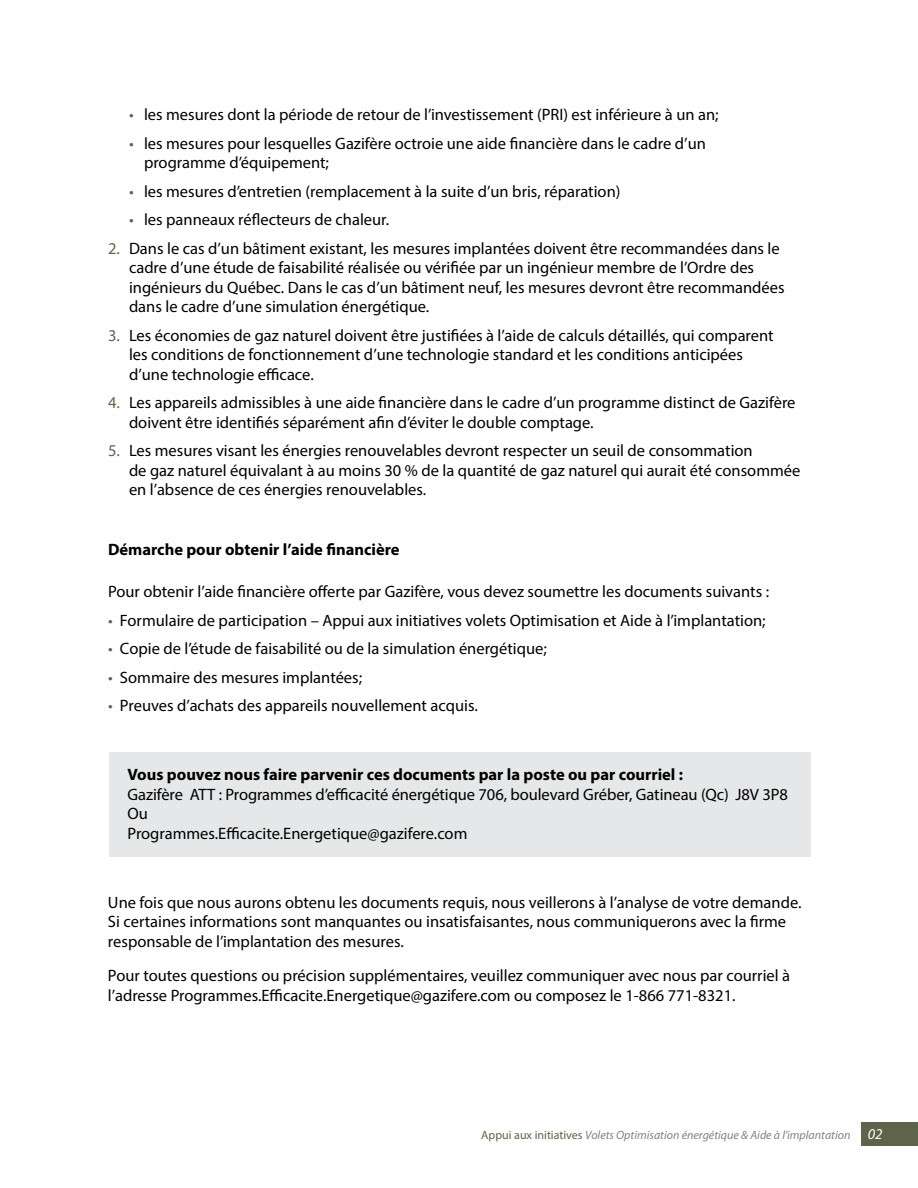
<style>
.page{position:relative;width:918px;height:1188px;background:#fff}
.page>*{position:absolute;margin:0;border:0;box-sizing:border-box;transform-origin:0 0}
.t1{font:16.5px/19.5px "Myriad Pro";color:#000}
.t2{font:700 16.5px "Myriad Pro";color:#000}
.t3{font:italic 12px "Myriad Pro";color:#808285}
.s1{color:#5d644a}
.s2{font-style:normal;color:#5d644a}
.s3{font-size:15px;color:#fff}
</style>
<div class="page">
<div style="left:861px;top:1122px;width:57px;height:23px;background:#5d644a"></div>
<div style="left:109px;top:752px;width:702px;height:105px;background:#e6e7e8"></div>
<p class="t1" style="left:129px;top:105px;width:591px"><span class="s1">•</span> les mesures dont la période de retour de l’investissement (PRI) est inférieure à un an;</p>
<p class="t1" style="left:144px;top:133px;width:563px;text-indent:-15px"><span class="s1">•</span> les mesures pour lesquelles Gazifère octroie une aide financière dans le cadre d’un programme d’équipement;</p>
<p class="t1" style="left:129px;top:181px;width:493px"><span class="s1">•</span> les mesures d’entretien (remplacement à la suite d’un bris, réparation)</p>
<p class="t1" style="left:129px;top:210px;width:262px"><span class="s1">•</span> les panneaux réflecteurs de chaleur.</p>
<p class="t1" style="left:129px;top:238px;width:657px;text-indent:-21px"><span class="s1">2.</span> Dans le cas d’un bâtiment existant, les mesures implantées doivent être recommandées dans le cadre d’une étude de faisabilité réalisée ou vérifiée par un ingénieur membre de l’Ordre des ingénieurs du Québec. Dans le cas d’un bâtiment neuf, les mesures devront être recommandées dans le cadre d’une simulation énergétique.</p>
<p class="t1" style="left:129px;top:325px;width:646px;text-indent:-21px"><span class="s1">3.</span> Les économies de gaz naturel doivent être justifiées à l’aide de calculs détaillés, qui comparent les conditions de fonctionnement d’une technologie standard et les conditions anticipées d’une technologie efficace.</p>
<p class="t1" style="left:129px;top:393px;width:668px;text-indent:-21px"><span class="s1">4.</span> Les appareils admissibles à une aide financière dans le cadre d’un programme distinct de Gazifère doivent être identifiés séparément afin d’éviter le double comptage.</p>
<p class="t1" style="left:129px;top:441px;width:673px;text-indent:-21px"><span class="s1">5.</span> Les mesures visant les énergies renouvelables devront respecter un seuil de consommation<br>de gaz naturel équivalant à au moins 30 % de la quantité de gaz naturel qui aurait été consommée en l’absence de ces énergies renouvelables.</p>
<p class="t2" style="left:108px;top:539px;width:293px">Démarche pour obtenir l’aide financière</p>
<p class="t1" style="left:108px;top:582px;width:663px">Pour obtenir l’aide financière offerte par Gazifère, vous devez soumettre les documents suivants :</p>
<p class="t1" style="left:108px;top:610px;width:659px"><span class="s1">•</span> Formulaire de participation – Appui aux initiatives volets Optimisation et Aide à l’implantation;</p>
<p class="t1" style="left:108px;top:639px;width:440px"><span class="s1">•</span> Copie de l’étude de faisabilité ou de la simulation énergétique;</p>
<p class="t1" style="left:108px;top:667px;width:256px"><span class="s1">•</span> Sommaire des mesures implantées;</p>
<p class="t1" style="left:108px;top:696px;width:371px"><span class="s1">•</span> Preuves d’achats des appareils nouvellement acquis.</p>
<p class="t2" style="left:128px;top:764px;width:557px">Vous pouvez nous faire parvenir ces documents par la poste ou par courriel :</p>
<p class="t1" style="left:128px;top:784px;width:662px">Gazifère ATT : Programmes d’efficacité énergétique 706, boulevard Gréber, Gatineau (Qc) J8V 3P8<br>Ou<br>Programmes.Efficacite.Energetique@gazifere.com</p>
<p class="t1" style="left:108px;top:892px;width:695px">Une fois que nous aurons obtenu les documents requis, nous veillerons à l’analyse de votre demande.<br>Si certaines informations sont manquantes ou insatisfaisantes, nous communiquerons avec la firme responsable de l’implantation des mesures.</p>
<p class="t1" style="left:108px;top:966px;width:684px">Pour toutes questions ou précision supplémentaires, veuillez communiquer avec nous par courriel à l’adresse Programmes.Efficacite.Energetique@gazifere.com ou composez le 1-866 771-8321.</p>
<p class="t3" style="left:481px;top:1128px;width:403px"><span class="s2">Appui aux initiatives</span> Volets Optimisation énergétique &amp; Aide à l’implantation <span class="s3">02</span></p>
</div>
